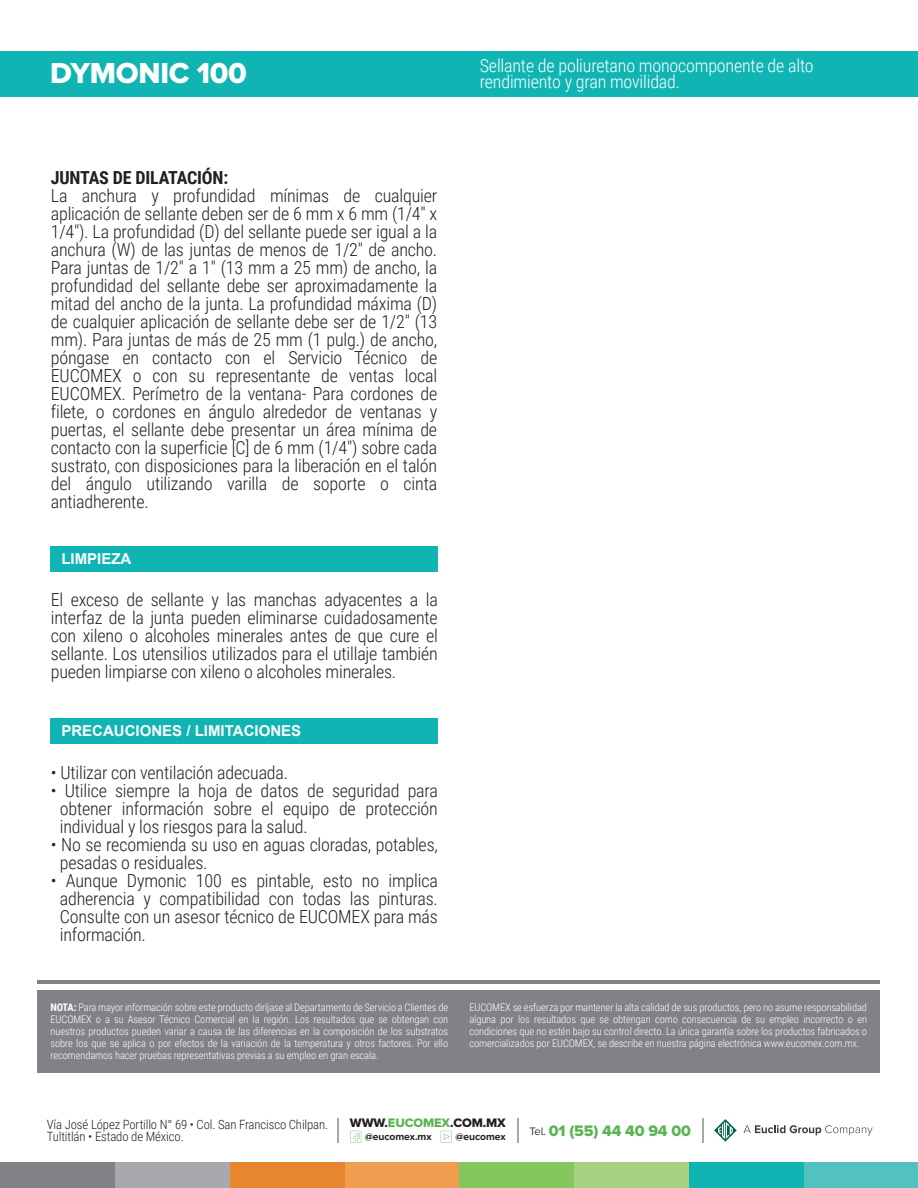
<style>
.page{position:relative;width:918px;height:1188px;background:#fff}
.page>*{position:absolute;margin:0;border:0;box-sizing:border-box;transform-origin:0 0}
.t1{font:30px "Proxima Nova A Extrabld";letter-spacing:-.01em;color:#fff}
.t2{font:300 18px/18px "Roboto Condensed";letter-spacing:-.01em;color:#231f20;text-align:justify}
.t3{font:300 18px/16.5px "Roboto Condensed";letter-spacing:-.01em;color:#fff}
.t4{font:700 18px "Roboto Condensed";letter-spacing:-.01em;color:#231f20}
.t5{font:15.75px "Proxima Nova A Extrabld";letter-spacing:-.01em;color:#5ab453}
.t6{font:700 15px "Arial";color:#fff}
.t7{font:300 12.75px/12.8px "Roboto Condensed";letter-spacing:-.01em;color:#231f20}
.t8{font:12.75px "Proxima Nova A Extrabld";letter-spacing:-.01em;color:#231f20}
.t9{font:300 10.5px/12px "Roboto Condensed";letter-spacing:-.01em;color:#fff;text-align:justify}
.t10{font:700 10.35px "Proxima Nova A";letter-spacing:-.01em;color:#231f20}
.s1{font-weight:700}
.s2{color:#5ab453}
.s3{font-family:"Proxima Nova A";font-size:11.25px;color:#333739}
</style>
<div class="page">
<div style="left:0;top:51px;width:918px;height:45px;background:#10b5b3"></div>
<div style="left:51px;top:546px;width:387px;height:26px;background:#10b5b3"></div>
<div style="left:51px;top:718px;width:387px;height:26px;background:#10b5b3"></div>
<div style="left:804px;top:1162px;width:114px;height:26px;background:#52c2bf"></div>
<div style="left:689px;top:1162px;width:115px;height:26px;background:#10b5b3"></div>
<div style="left:574px;top:1162px;width:115px;height:26px;background:#a6d281"></div>
<div style="left:459px;top:1162px;width:115px;height:26px;background:#85c65d"></div>
<div style="left:345px;top:1162px;width:114px;height:26px;background:#ee9e4e"></div>
<div style="left:230px;top:1162px;width:115px;height:26px;background:#e88530"></div>
<div style="left:115px;top:1162px;width:115px;height:26px;background:#a8a9ad"></div>
<div style="left:0;top:1162px;width:115px;height:26px;background:#808285"></div>
<svg style="left:714px;top:1119px;width:23px;height:23px"></svg>
<svg style="left:744px;top:1125px;width:129px;height:10px"></svg>
<svg style="left:441px;top:1131px;width:11px;height:12px"></svg>
<svg style="left:350px;top:1131px;width:11px;height:12px"></svg>
<svg style="left:702px;top:1118px;width:1px;height:25px"></svg>
<svg style="left:517px;top:1118px;width:1px;height:25px"></svg>
<hr style="left:337px;top:1118px;width:2px;height:25px;background:#a8a9ad">
<div style="left:37px;top:990px;width:843px;height:82px;background:#808285"></div>
<hr style="left:37px;top:980px;width:843px;height:3px;background:#808285">
<h1 class="t1" style="left:50px;top:56px;width:198px">DYMONIC 100</h1>
<p class="t3" style="left:480px;top:56px;width:335px">Sellante de poliuretano monocomponente de alto rendimiento y gran movilidad.</p>
<p class="t4" style="left:51px;top:165px;width:179px">JUNTAS DE DILATACIÓN:</p>
<p class="t2" style="left:51px;top:186px;width:388px">La anchura y profundidad mínimas de cualquier aplicación de sellante deben ser de 6 mm x 6 mm (1/4" x 1/4"). La profundidad (D) del sellante puede ser igual a la anchura (W) de las juntas de menos de 1/2" de ancho.<br>Para juntas de 1/2" a 1" (13 mm a 25 mm) de ancho, la profundidad del sellante debe ser aproximadamente la mitad del ancho de la junta. La profundidad máxima (D) de cualquier aplicación de sellante debe ser de 1/2" (13 mm). Para juntas de más de 25 mm (1 pulg.) de ancho, póngase en contacto con el Servicio Técnico de EUCOMEX o con su representante de ventas local EUCOMEX. Perímetro de la ventana- Para cordones de filete, o cordones en ángulo alrededor de ventanas y puertas, el sellante debe presentar un área mínima de contacto con la superficie [C] de 6 mm (1/4") sobre cada sustrato, con disposiciones para la liberación en el talón del ángulo utilizando varilla de soporte o cinta antiadherente.</p>
<p class="t6" style="left:61px;top:549px;width:72px">LIMPIEZA</p>
<p class="t2" style="left:51px;top:590px;width:389px">El exceso de sellante y las manchas adyacentes a la interfaz de la junta pueden eliminarse cuidadosamente con xileno o alcoholes minerales antes de que cure el sellante. Los utensilios utilizados para el utillaje también pueden limpiarse con xileno o alcoholes minerales.</p>
<p class="t6" style="left:61px;top:721px;width:241px">PRECAUCIONES / LIMITACIONES</p>
<p class="t2" style="left:51px;top:762px;width:239px">• Utilizar con ventilación adecuada.</p>
<p class="t2" style="left:60px;top:780px;width:380px;text-indent:-9px">• Utilice siempre la hoja de datos de seguridad para obtener información sobre el equipo de protección individual y los riesgos para la salud.</p>
<p class="t2" style="left:60px;top:834px;width:380px;text-indent:-9px">• No se recomienda su uso en aguas cloradas, potables, pesadas o residuales.</p>
<p class="t2" style="left:60px;top:870px;width:380px;text-indent:-9px">• Aunque Dymonic 100 es pintable, esto no implica adherencia y compatibilidad con todas las pinturas.<br>Consulte con un asesor técnico de EUCOMEX para más información.</p>
<p class="t9" style="left:51px;top:1001px;width:399px"><span class="s1">NOTA:</span> Para mayor información sobre este producto diríjase al Departamento de Servicio a Clientes de EUCOMEX o a su Asesor Técnico Comercial en la región. Los resultados que se obtengan con nuestros productos pueden variar a causa de las diferencias en la composición de los substratos sobre los que se aplica o por efectos de la variación de la temperatura y otros factores. Por ello recomendamos hacer pruebas representativas previas a su empleo en gran escala.</p>
<p class="t9" style="left:469px;top:1001px;width:399px">EUCOMEX se esfuerza por mantener la alta calidad de sus productos, pero no asume responsabilidad alguna por los resultados que se obtengan como consecuencia de su empleo incorrecto o en condiciones que no estén bajo su control directo. La única garantía sobre los productos fabricados o comercializados por EUCOMEX, se describe en nuestra página electrónica www.eucomex.com.mx.</p>
<p class="t8" style="left:350px;top:1115px;width:157px">WWW.<span class="s2">EUCOMEX</span>.COM.MX</p>
<p class="t10" style="left:365px;top:1131px;width:68px">@eucomex.mx</p>
<p class="t10" style="left:456px;top:1131px;width:52px">@eucomex</p>
<p class="t7" style="left:47px;top:1117px;width:283px">Vía José López Portillo N° 69 • Col. San Francisco Chilpan.<br>Tultitlán • Estado de México.</p>
<p class="t5" style="left:529px;top:1121px;width:163px"><span class="s3">Tel.</span> 01 (55) 44 40 94 00</p>
</div>
